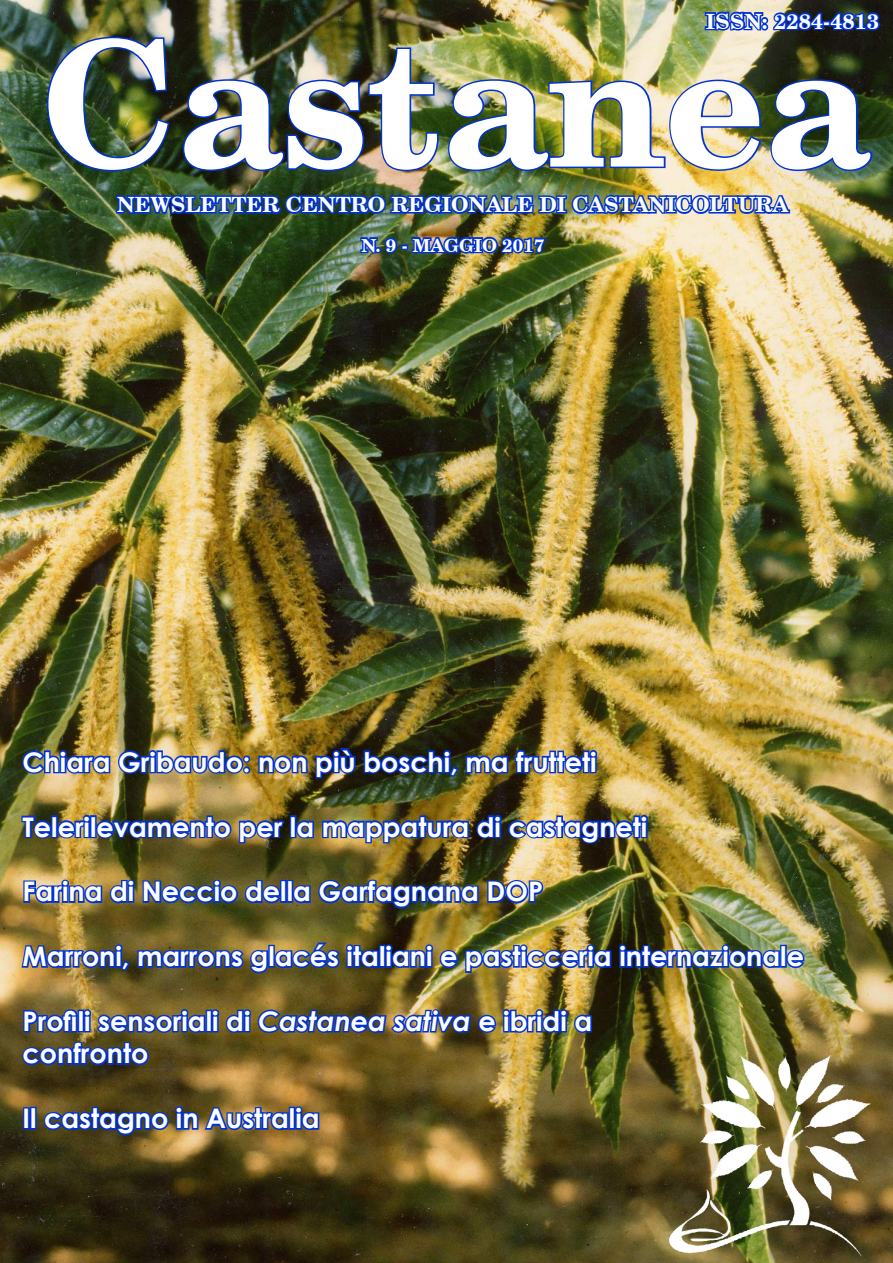
<style>
.page{position:relative;width:893px;height:1263px;background:#fff}
.page>*{position:absolute;margin:0;border:0;box-sizing:border-box;transform-origin:0 0}
.t1{font:700 174px "Century Schoolbook BT";color:#fff}
.t2{font:700 27px/32.4px "Century Gothic";color:#fff}
.t3{font:700 21px "Century Schoolbook BT";color:#fff}
.t4{font:700 18px "Century Schoolbook BT";color:#fff}
.s1{font-style:italic}
</style>
<div class="page">
<img style="left:0;top:0;width:893px;height:1263px">
<img style="left:114px;top:179px;width:678px;height:77px">
<img style="left:45px;top:35px;width:126px;height:138px">
<img style="left:181px;top:46px;width:259px;height:127px">
<img style="left:447px;top:78px;width:316px;height:95px">
<img style="left:769px;top:78px;width:105px;height:95px">
<img style="left:703px;top:9px;width:179px;height:24px">
<img style="left:663px;top:1036px;width:230px;height:225px">
<img style="left:20px;top:745px;width:580px;height:59px">
<img style="left:20px;top:812px;width:266px;height:33px">
<div style="left:290px;top:815px;width:6px;height:23px;border:3px solid #0033d1"></div>
<svg style="left:294px;top:818px;width:21px;height:22px"></svg>
<img style="left:321px;top:812px;width:329px;height:34px">
<img style="left:22px;top:877px;width:261px;height:28px">
<div style="left:280px;top:880px;width:7px;height:23px;border:3px solid #0033d1"></div>
<div style="left:287px;top:880px;width:6px;height:23px;border:3px solid #0033d1"></div>
<img style="left:291px;top:878px;width:189px;height:56px">
<img style="left:486px;top:878px;width:60px;height:27px">
<img style="left:20px;top:941px;width:786px;height:34px">
<img style="left:20px;top:1007px;width:573px;height:89px">
<div style="left:23px;top:1107px;width:7px;height:23px;border:3px solid #0033d1"></div>
<div style="left:30px;top:1107px;width:7px;height:23px;border:3px solid #0033d1"></div>
<img style="left:42px;top:1104px;width:279px;height:33px">
<p class="t3" style="left:706px;top:8px;width:175px">ISSN: 2284-4813</p>
<h1 class="t1" style="left:42px;top:-5px;width:829px">Castanea</h1>
<p class="t3" style="left:117px;top:191px;width:673px">NEWSLETTER CENTRO REGIONALE DI CASTANICOLTURA</p>
<p class="t4" style="left:361px;top:234px;width:184px">N. 9 - MAGGIO 2017</p>
<p class="t2" style="left:23px;top:744px;width:576px">Chiara Gribaudo: non più boschi, ma frutteti</p>
<p class="t2" style="left:23px;top:809px;width:626px">Telerilevamento per la mappatura di castagneti</p>
<p class="t2" style="left:23px;top:874px;width:522px">Farina di Neccio della Garfagnana DOP</p>
<p class="t2" style="left:23px;top:939px;width:783px">Marroni, marrons glacés italiani e pasticceria internazionale</p>
<p class="t2" style="left:23px;top:1004px;width:571px">Profili sensoriali di <span class="s1">Castanea sativa</span> e ibridi a confronto</p>
<p class="t2" style="left:23px;top:1101px;width:298px">Il castagno in Australia</p>
</div>
